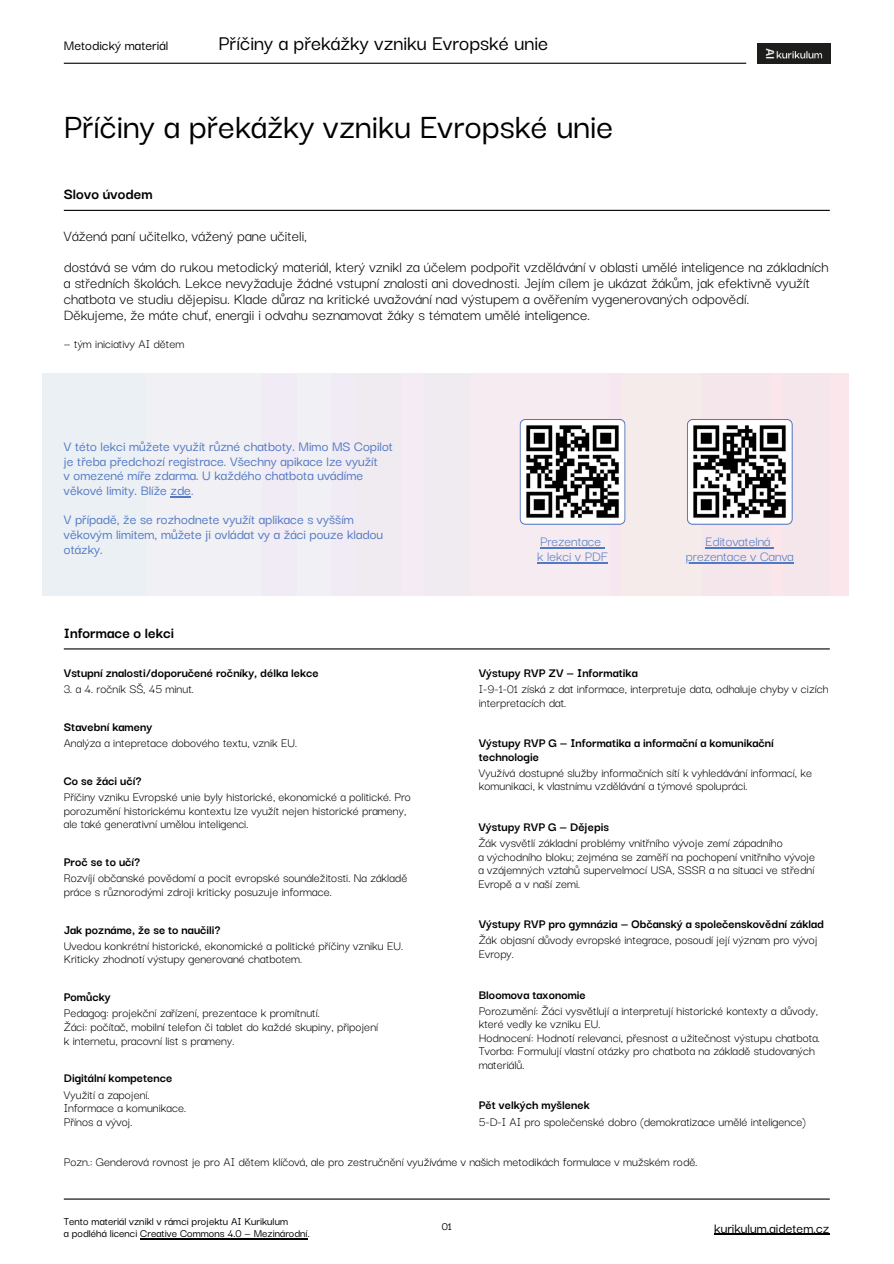
<style>
.page{position:relative;width:894px;height:1264px;background:#fff}
.page>*{position:absolute;margin:0;border:0;box-sizing:border-box;transform-origin:0 0}
.t1{font:500 37.5px "Darker Grotesque";color:#000}
.t2{font:500 22.5px "Darker Grotesque";color:#000}
.t3{font:16.5px/15.8px "Darker Grotesque";color:#000}
.t4{font:700 16.5px "Darker Grotesque";color:#000}
.t5{font:500 15px/14.7px "Darker Grotesque";color:#5379c2}
.t6{font:15px/14.7px "Darker Grotesque";color:#5379c2}
.t7{font:500 15px "Darker Grotesque";color:#000}
.t8{font:13.5px/13.5px "Darker Grotesque";color:#000}
.t9{font:700 13.5px/13.5px "Darker Grotesque";color:#000}
.t10{font:500 12px "Darker Grotesque";color:#000}
</style>
<div class="page">
<hr style="left:64px;top:63px;width:682px;height:1px;background:#000">
<hr style="left:64px;top:210px;width:765px;height:1px;background:#000">
<img style="left:757px;top:43px;width:72px;height:21px">
<hr style="left:64px;top:648px;width:765px;height:1px;background:#000">
<hr style="left:64px;top:1198px;width:765px;height:1px;background:#000">
<hr style="left:140px;top:1238px;width:167px;height:1px;background:#000">
<hr style="left:714px;top:1233px;width:115px;height:1px;background:#000">
<div style="left:43px;top:374px;width:805px;height:221px;background:#f0ebf0"></div>
<svg style="left:170px;top:496px;width:21px;height:1px"></svg>
<hr style="left:540px;top:547px;width:61px;height:1px;background:#5379c2">
<hr style="left:537px;top:562px;width:70px;height:1px;background:#5379c2">
<hr style="left:705px;top:547px;width:65px;height:1px;background:#5379c2">
<hr style="left:685px;top:562px;width:108px;height:1px;background:#5379c2">
<svg style="left:519px;top:419px;width:106px;height:105px"></svg>
<svg style="left:686px;top:419px;width:106px;height:105px"></svg>
<h3 class="t7" style="left:64px;top:34px;width:106px">Metodický materiál</h3>
<h2 class="t2" style="left:218px;top:26px;width:331px">Příčiny a překážky vzniku Evropské unie</h2>
<h1 class="t1" style="left:64px;top:98px;width:551px">Příčiny a překážky vzniku Evropské unie</h1>
<h3 class="t4" style="left:64px;top:182px;width:90px">Slovo úvodem</h3>
<p class="t3" style="left:64px;top:227px;width:244px">Vážená paní učitelko, vážený pane učiteli,</p>
<h4 class="t3" style="left:64px;top:258px;width:766px">dostává se vám do rukou metodický materiál, který vznikl za účelem podpořit vzdělávání v oblasti umělé inteligence na základních a středních školách. Lekce nevyžaduje žádné vstupní znalosti ani dovednosti. Jejím cílem je ukázat žákům, jak efektivně využít chatbota ve studiu dějepisu. Klade důraz na kritické uvažování nad výstupem a ověřením vygenerovaných odpovědí.<br>Děkujeme, že máte chuť, energii i odvahu seznamovat žáky s tématem umělé inteligence.</h4>
<h4 class="t8" style="left:64px;top:336px;width:122px">— tým iniciativy AI dětem</h4>
<h5 class="t5" style="left:64px;top:438px;width:330px">V této lekci můžete využít různé chatboty. Mimo MS Copilot je třeba předchozí registrace. Všechny apikace lze využít<br>v omezené míře zdarma. U každého chatbota uvádíme věkové limity. Blíže zde.</h5>
<h6 class="t5" style="left:64px;top:511px;width:321px">V případě, že se rozhodnete využít aplikace s vyšším věkovým limitem, můžete ji ovládat vy a žáci pouze kladou otázky.</h6>
<h6 class="t4" style="left:64px;top:620px;width:112px">Informace o lekci</h6>
<h3 class="t9" style="left:64px;top:665px;width:256px">Vstupní znalosti/doporučené ročníky, délka lekce</h3>
<h3 class="t8" style="left:64px;top:681px;width:132px">3. a 4. ročník SŠ, 45 minut.</h3>
<h5 class="t9" style="left:64px;top:719px;width:90px">Stavební kameny</h5>
<h6 class="t8" style="left:64px;top:735px;width:235px">Analýza a intepretace dobového textu, vznik EU.</h6>
<p class="t9" style="left:64px;top:773px;width:79px">Co se žáci učí?</p>
<h4 class="t8" style="left:64px;top:789px;width:348px">Příčiny vzniku Evropské unie byly historické, ekonomické a politické. Pro porozumění historickému kontextu lze využít nejen historické prameny, ale také generativní umělou inteligenci.</h4>
<h5 class="t9" style="left:64px;top:854px;width:78px">Proč se to učí?</h5>
<h6 class="t8" style="left:64px;top:870px;width:345px">Rozvíjí občanské povědomí a pocit evropské sounáležitosti. Na základě práce s různorodými zdroji kriticky posuzuje informace.</h6>
<h5 class="t9" style="left:64px;top:921px;width:158px">Jak poznáme, že se to naučili?</h5>
<h6 class="t8" style="left:64px;top:938px;width:341px">Uvedou konkrétní historické, ekonomické a politické příčiny vzniku EU.<br>Kriticky zhodnotí výstupy generované chatbotem.</h6>
<p class="t9" style="left:64px;top:989px;width:48px">Pomůcky</p>
<h4 class="t8" style="left:64px;top:1005px;width:316px">Pedagog: projekční zařízení, prezentace k promítnutí.<br>Žáci: počítač, mobilní telefon či tablet do každé skupiny, připojení k internetu, pracovní list s prameny.</h4>
<h5 class="t9" style="left:64px;top:1070px;width:110px">Digitální kompetence</h5>
<p class="t8" style="left:64px;top:1086px;width:124px">Využití a zapojení.<br>Informace a komunikace.<br>Přínos a vývoj.</p>
<h5 class="t6" style="left:537px;top:533px;width:72px">Prezentace k lekci v PDF</h5>
<h6 class="t6" style="left:705px;top:533px;width:66px">Editovatelná</h6>
<h5 class="t6" style="left:685px;top:548px;width:109px">prezentace v Canva</h5>
<h5 class="t9" style="left:478px;top:665px;width:160px">Výstupy RVP ZV — Informatika</h5>
<h6 class="t8" style="left:478px;top:681px;width:351px">I-9-1-01 získá z dat informace, interpretuje data, odhaluje chyby v cizích interpretacích dat.</h6>
<h6 class="t9" style="left:478px;top:735px;width:296px">Výstupy RVP G — Informatika a informační a komunikační technologie</h6>
<h5 class="t8" style="left:478px;top:765px;width:335px">Využívá dostupné služby informačních sítí k vyhledávání informací, ke komunikaci, k vlastnímu vzdělávání a týmové spolupráci.</h5>
<h5 class="t9" style="left:478px;top:819px;width:132px">Výstupy RVP G — Dějepis</h5>
<h6 class="t8" style="left:478px;top:835px;width:338px">Žák vysvětlí základní problémy vnitřního vývoje zemí západního<br>a východního bloku; zejména se zaměří na pochopení vnitřního vývoje a vzájemných vztahů supervelmocí USA, SSSR a na situaci ve střední Evropě a v naší zemi.</h6>
<h5 class="t9" style="left:478px;top:916px;width:347px">Výstupy RVP pro gymnázia — Občanský a společenskovědní základ</h5>
<h6 class="t8" style="left:478px;top:932px;width:340px">Žák objasní důvody evropské integrace, posoudí její význam pro vývoj<br>Evropy.</h6>
<h3 class="t9" style="left:478px;top:986px;width:109px">Bloomova taxonomie</h3>
<p class="t8" style="left:478px;top:1002px;width:342px">Porozumění: Žáci vysvětlují a interpretují historické kontexty a důvody, které vedly ke vzniku EU.<br>Hodnocení: Hodnotí relevanci, přesnost a užitečnost výstupu chatbota.<br>Tvorba: Formulují vlastní otázky pro chatbota na základě studovaných materiálů.</p>
<h6 class="t9" style="left:478px;top:1097px;width:112px">Pět velkých myšlenek</h6>
<h5 class="t8" style="left:478px;top:1113px;width:329px">5-D-I AI pro společenské dobro (demokratizace umělé inteligence)</h5>
<p class="t8" style="left:64px;top:1153px;width:635px">Pozn.: Genderová rovnost je pro AI dětem klíčová, ale pro zestručnění využíváme v našich metodikách formulace v mužském rodě.</p>
<p class="t10" style="left:64px;top:1212px;width:226px">Tento materiál vznikl v rámci projektu AI Kurikulum</p>
<p class="t10" style="left:64px;top:1224px;width:247px">a podléhá licenci Creative Commons 4.0 — Mezinárodní.</p>
<p class="t10" style="left:441px;top:1217px;width:12px">01</p>
<h5 class="t7" style="left:714px;top:1216px;width:116px">kurikulum.aidetem.cz</h5>
</div>
